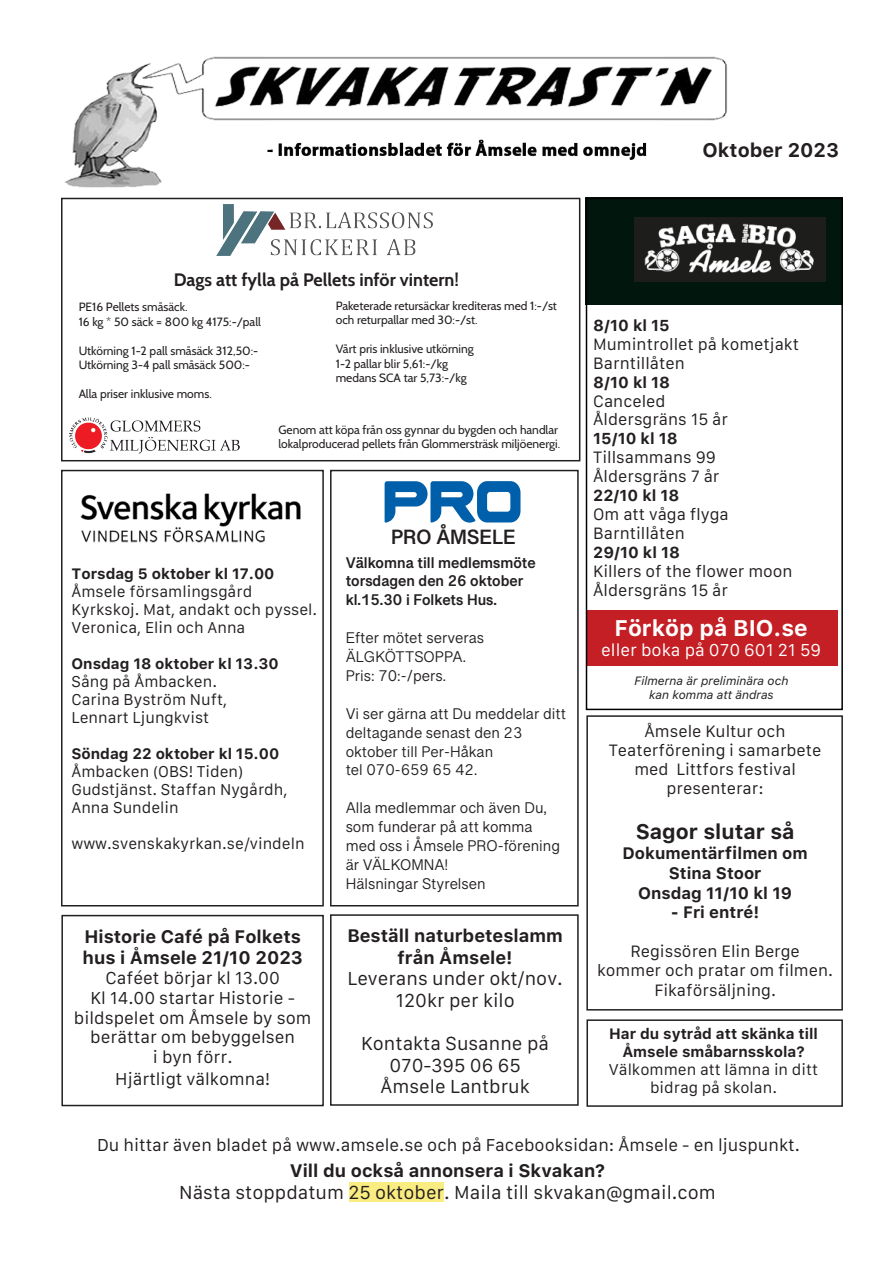
<style>
.page{position:relative;width:893px;height:1263px;background:#fff}
.page>*{position:absolute;margin:0;border:0;box-sizing:border-box;transform-origin:0 0}
.t1{font:700 22.5px "Galvji";color:#fff}
.t2{font:700 21px "Galvji";color:#231f20}
.t3{font:700 21px "Grantha Sangam MN";color:#231f20}
.t4{font:700 19.5px "Galvji";color:#231f20}
.t5{font:18px/21.6px "Galvji";color:#231f20;text-align:center}
.t6{font:700 18px/21.6px "Galvji";color:#231f20;text-align:center}
.t7{font:700 18px "Cabin";color:#231f20}
.t8{font:16.5px/19.8px "Galvji";color:#231f20;text-align:center}
.t9{font:700 16.5px/19.8px "Galvji";color:#231f20;text-align:center}
.t10{font:16.5px "Galvji";color:#fff}
.t11{font:15.75px/18.9px "Galvji";color:#231f20}
.t12{font:15.75px/18.9px "Grantha Sangam MN";color:#231f20}
.t13{font:700 15.75px/18.9px "Grantha Sangam MN";color:#231f20}
.t14{font:15px/18px "Galvji";color:#231f20}
.t15{font:700 15px/18px "Galvji";color:#231f20}
.t16{font:12px/14.4px "Cabin";color:#231f20}
.t17{font:italic 12px/14.4px "Galvji";color:#231f20;text-align:center}
.s1{font-weight:400}
.s2{font-weight:700}
</style>
<div class="page">
<img style="left:61px;top:56px;width:782px;height:142px">
<div style="left:706px;top:126px;width:133px;height:56px;background:#fff"></div>
<div style="left:349px;top:1182px;width:94px;height:20px;background:#f9ec80"></div>
<div style="left:586px;top:610px;width:252px;height:56px;background:#c41f25"></div>
<div style="left:586px;top:198px;width:257px;height:107px;background:#01160d"></div>
<img style="left:635px;top:217px;width:190px;height:65px">
<div style="left:586px;top:198px;width:257px;height:512px;border:2px solid #000001"></div>
<div style="left:61px;top:470px;width:263px;height:436px;border:2px solid #231f20"></div>
<img style="left:80px;top:494px;width:221px;height:49px">
<div style="left:330px;top:470px;width:249px;height:436px;border:2px solid #231f20"></div>
<svg style="left:385px;top:481px;width:135px;height:42px"></svg>
<div style="left:61px;top:198px;width:519px;height:263px;border:2px solid #231f20"></div>
<img style="left:217px;top:204px;width:215px;height:52px">
<img style="left:70px;top:418px;width:169px;height:36px">
<div style="left:330px;top:914px;width:249px;height:192px;border:2px solid #231f20"></div>
<div style="left:61px;top:915px;width:263px;height:191px;border:2px solid #231f20"></div>
<div style="left:586px;top:1019px;width:257px;height:88px;border:2px solid #231f20"></div>
<div style="left:586px;top:715px;width:257px;height:295px;border:2px solid #231f20"></div>
<p class="t4" style="left:703px;top:139px;width:138px">Oktober 2023</p>
<p class="t7" style="left:174px;top:269px;width:287px">Dags att fylla på Pellets inför vintern!</p>
<p class="t16" style="left:79px;top:300px;width:184px">PE16 Pellets småsäck.<br>16 kg * 50 säck = 800 kg 4175:-/pall</p>
<p class="t16" style="left:79px;top:343px;width:181px">Utkörning 1-2 pall småsäck 312,50:-</p>
<p class="t16" style="left:79px;top:357px;width:173px">Utkörning 3-4 pall småsäck 500:-</p>
<p class="t16" style="left:79px;top:386px;width:135px">Alla priser inklusive moms.</p>
<p class="t16" style="left:336px;top:298px;width:223px">Paketerade retursäckar krediteras med 1:-/st och returpallar med 30:-/st.</p>
<p class="t16" style="left:336px;top:342px;width:140px">Vårt pris inklusive utkörning<br>1-2 pallar blir 5,61:-/kg medans SCA tar 5,73:-/kg</p>
<p class="t16" style="left:279px;top:422px;width:283px">Genom att köpa från oss gynnar du bygden och handlar lokalproducerad pellets från Glommersträsk miljöenergi.</p>
<p class="t3" style="left:391px;top:525px;width:126px">PRO ÅMSELE</p>
<p class="t15" style="left:71px;top:565px;width:205px">Torsdag 5 oktober kl 17.00<br><span class="s1">Åmsele församlingsgård</span></p>
<p class="t14" style="left:71px;top:601px;width:247px">Kyrkskoj. Mat, andakt och pyssel.<br>Veronica, Elin och Anna</p>
<p class="t15" style="left:71px;top:655px;width:209px">Onsdag 18 oktober kl 13.30</p>
<p class="t14" style="left:71px;top:673px;width:157px">Sång på Åmbacken.<br>Carina Byström Nuft,<br>Lennart Ljungkvist</p>
<p class="t15" style="left:71px;top:745px;width:209px">Söndag 22 oktober kl 15.00<br><span class="s1">Åmbacken (OBS! Tiden)</span></p>
<p class="t14" style="left:71px;top:781px;width:218px">Gudstjänst. Staffan Nygårdh,<br>Anna Sundelin</p>
<p class="t14" style="left:71px;top:835px;width:235px">www.svenskakyrkan.se/vindeln</p>
<p class="t6" style="left:83px;top:926px;width:222px;text-align:left">Historie Café på Folkets hus i Åmsele 21/10 2023</p>
<p class="t8" style="left:105px;top:968px;width:176px">Caféet börjar kl 13.00</p>
<p class="t8" style="left:74px;top:988px;width:239px">Kl 14.00 startar Historie - bildspelet om Åmsele by som berättar om bebyggelsen<br>i byn förr.</p>
<p class="t8" style="left:115px;top:1069px;width:156px">Hjärtligt välkomna!</p>
<p class="t13" style="left:346px;top:553px;width:192px">Välkomna till medlemsmöte torsdagen den 26 oktober kl.15.30 i Folkets Hus.</p>
<p class="t12" style="left:346px;top:628px;width:140px">Efter mötet serveras<br>ÄLGKÖTTSOPPA.</p>
<p class="t12" style="left:346px;top:666px;width:102px">Pris: 70:-/pers.</p>
<p class="t12" style="left:346px;top:704px;width:222px">Vi ser gärna att Du meddelar ditt deltagande senast den 23</p>
<p class="t12" style="left:346px;top:742px;width:149px">oktober till Per-Håkan tel 070-659 65 42.</p>
<p class="t12" style="left:346px;top:798px;width:203px">Alla medlemmar och även Du, som funderar på att komma</p>
<p class="t12" style="left:346px;top:836px;width:216px">med oss i Åmsele PRO-förening är VÄLKOMNA!</p>
<p class="t12" style="left:346px;top:874px;width:141px">Hälsningar Styrelsen</p>
<p class="t6" style="left:347px;top:925px;width:217px">Beställ naturbeteslamm från Åmsele!<br><span class="s1">Leverans under okt/nov.</span></p>
<p class="t5" style="left:395px;top:990px;width:121px">120kr per kilo</p>
<p class="t5" style="left:361px;top:1033px;width:189px">Kontakta Susanne på</p>
<p class="t5" style="left:380px;top:1055px;width:151px">070-395 06 65<br>Åmsele Lantbruk</p>
<p class="t11" style="left:593px;top:316px;width:207px"><span class="s2">8/10 kl 15<br></span>Mumintrollet på kometjakt<br>Barntillåten<br><span class="s2">8/10 kl 18<br></span>Canceled</p>
<p class="t11" style="left:593px;top:411px;width:136px">Åldersgräns 15 år</p>
<p class="t11" style="left:593px;top:430px;width:128px"><span class="s2">15/10 kl 18<br></span>Tillsammans 99<br>Åldersgräns 7 år</p>
<p class="t11" style="left:593px;top:486px;width:137px"><span class="s2">22/10 kl 18<br></span>Om att våga flyga<br>Barntillåten</p>
<p class="t11" style="left:593px;top:543px;width:201px"><span class="s2">29/10 kl 18<br></span>Killers of the flower moon<br>Åldersgräns 15 år</p>
<p class="t1" style="left:615px;top:614px;width:195px">Förköp på BIO.se</p>
<p class="t10" style="left:601px;top:640px;width:221px">eller boka på 070 601 21 59</p>
<p class="t17" style="left:634px;top:673px;width:155px">Filmerna är preliminära och kan komma att ändras</p>
<p class="t11" style="left:609px;top:723px;width:214px;text-align:center">Åmsele Kultur och<br>Teaterförening i samarbete med Littfors festival presenterar:</p>
<p class="t2" style="left:636px;top:819px;width:160px">Sagor slutar så</p>
<p class="t9" style="left:623px;top:843px;width:187px">Dokumentärfilmen om<br>Stina Stoor</p>
<p class="t9" style="left:638px;top:883px;width:156px">Onsdag 11/10 kl 19</p>
<p class="t9" style="left:671px;top:903px;width:90px">- Fri entré!</p>
<p class="t11" style="left:597px;top:942px;width:238px;line-height:19.4px;text-align:center">Regissören Elin Berge kommer och pratar om filmen.<br>Fikaförsäljning.</p>
<p class="t15" style="left:609px;top:1025px;width:210px">Har du sytråd att skänka till</p>
<p class="t14" style="left:609px;top:1043px;width:211px;text-align:center"><span class="s2">Åmsele småbarnsskola?<br></span>Välkommen att lämna in ditt bidrag på skolan.</p>
<p class="t8" style="left:97px;top:1135px;width:704px">Du hittar även bladet på www.amsele.se och på Facebooksidan: Åmsele - en ljuspunkt.</p>
<p class="t5" style="left:179px;top:1160px;width:538px"><span class="s2">Vill du också annonsera i Skvakan?<br></span>Nästa stoppdatum 25 oktober. Maila till skvakan@gmail.com</p>
</div>
